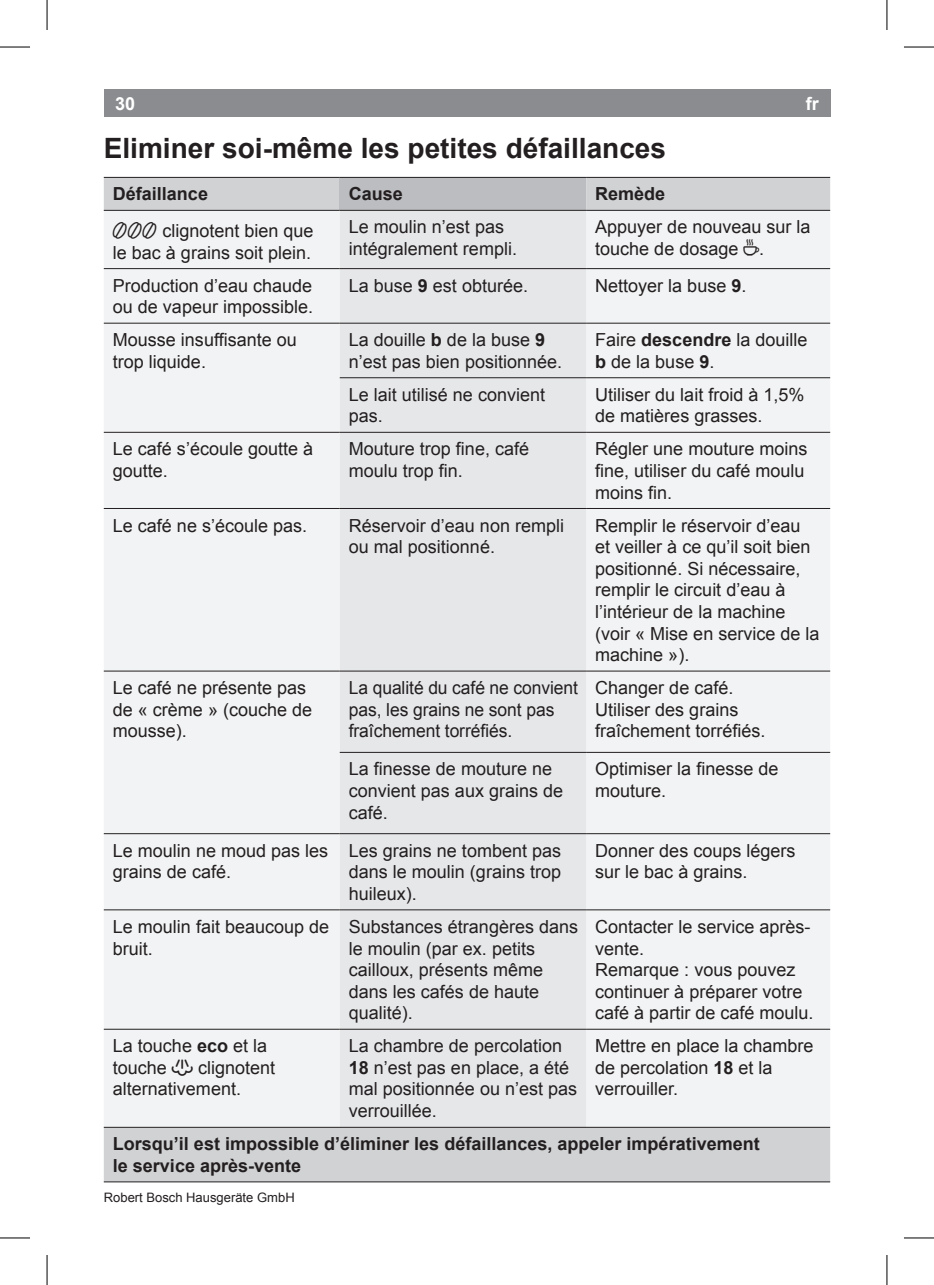
<style>
.page{position:relative;width:934px;height:1285px;background:#fff}
.page>*{position:absolute;margin:0;border:0;box-sizing:border-box;transform-origin:0 0}
.t1{font:700 28px "Arial";color:#231f20}
.t2{font:18px/21.6px "Arial";color:#231f20}
.t3{font:700 18px/21.6px "Arial";color:#231f20}
.t4{font:700 18px "Arial";color:#fff}
.t5{font:13px "Arial";color:#231f20}
.s1{font-weight:700}
</style>
<div class="page">
<div style="left:104px;top:90px;width:725px;height:27px;background:#8a8c8f"></div>
<div style="left:104px;top:178px;width:725px;height:1003px;background:#d1d2d4"></div>
<div style="left:339px;top:177px;width:247px;height:33px;background:#bcbdc0"></div>
<div style="left:104px;top:211px;width:725px;height:915px;background:#f2f3f4"></div>
<div style="left:339px;top:211px;width:247px;height:915px;background:#e6e7e9"></div>
<hr style="left:104px;top:177px;width:235px;height:1px;background:#231f20">
<hr style="left:104px;top:210px;width:235px;height:1px;background:#231f20">
<hr style="left:586px;top:177px;width:243px;height:1px;background:#231f20">
<hr style="left:586px;top:210px;width:243px;height:1px;background:#231f20">
<hr style="left:339px;top:177px;width:247px;height:1px;background:#231f20">
<hr style="left:339px;top:210px;width:247px;height:1px;background:#231f20">
<hr style="left:104px;top:1126px;width:725px;height:1px;background:#231f20">
<hr style="left:104px;top:1181px;width:725px;height:1px;background:#231f20">
<hr style="left:104px;top:268px;width:235px;height:1px;background:#231f20">
<hr style="left:104px;top:323px;width:235px;height:1px;background:#231f20">
<hr style="left:104px;top:432px;width:235px;height:1px;background:#231f20">
<hr style="left:104px;top:508px;width:235px;height:1px;background:#231f20">
<hr style="left:104px;top:670px;width:235px;height:1px;background:#231f20">
<hr style="left:104px;top:833px;width:235px;height:1px;background:#231f20">
<hr style="left:104px;top:909px;width:235px;height:1px;background:#231f20">
<hr style="left:104px;top:1028px;width:235px;height:1px;background:#231f20">
<hr style="left:586px;top:268px;width:243px;height:1px;background:#231f20">
<hr style="left:586px;top:323px;width:243px;height:1px;background:#231f20">
<hr style="left:586px;top:377px;width:243px;height:1px;background:#231f20">
<hr style="left:586px;top:432px;width:243px;height:1px;background:#231f20">
<hr style="left:586px;top:508px;width:243px;height:1px;background:#231f20">
<hr style="left:586px;top:670px;width:243px;height:1px;background:#231f20">
<hr style="left:586px;top:752px;width:243px;height:1px;background:#231f20">
<hr style="left:586px;top:833px;width:243px;height:1px;background:#231f20">
<hr style="left:586px;top:909px;width:243px;height:1px;background:#231f20">
<hr style="left:586px;top:1028px;width:243px;height:1px;background:#231f20">
<hr style="left:339px;top:268px;width:247px;height:1px;background:#231f20">
<hr style="left:339px;top:323px;width:247px;height:1px;background:#231f20">
<hr style="left:339px;top:377px;width:247px;height:1px;background:#231f20">
<hr style="left:339px;top:432px;width:247px;height:1px;background:#231f20">
<hr style="left:339px;top:508px;width:247px;height:1px;background:#231f20">
<hr style="left:339px;top:670px;width:247px;height:1px;background:#231f20">
<hr style="left:339px;top:752px;width:247px;height:1px;background:#231f20">
<hr style="left:339px;top:833px;width:247px;height:1px;background:#231f20">
<hr style="left:339px;top:909px;width:247px;height:1px;background:#231f20">
<hr style="left:339px;top:1028px;width:247px;height:1px;background:#231f20">
<hr style="left:0;top:47px;width:30px;height:1px;background:#000">
<hr style="left:903px;top:47px;width:30px;height:1px;background:#000">
<hr style="left:0;top:1237px;width:30px;height:1px;background:#000">
<hr style="left:903px;top:1237px;width:30px;height:1px;background:#000">
<hr style="left:47px;top:0;width:1px;height:30px;background:#000">
<hr style="left:47px;top:1255px;width:1px;height:30px;background:#000">
<hr style="left:886px;top:0;width:1px;height:30px;background:#000">
<hr style="left:886px;top:1255px;width:1px;height:30px;background:#000">
<svg style="left:113px;top:222px;width:43px;height:17px"></svg>
<svg style="left:171px;top:1059px;width:23px;height:16px"></svg>
<p class="t4" style="left:115px;top:92px;width:22px">30</p>
<h1 class="t1" style="left:104px;top:130px;width:563px">Eliminer soi-même les petites défaillances</h1>
<p class="t4" style="left:805px;top:92px;width:14px">fr</p>
<p class="t3" style="left:113px;top:184px;width:97px">Défaillance</p>
<p class="t3" style="left:348px;top:184px;width:56px">Cause</p>
<p class="t3" style="left:595px;top:184px;width:72px">Remède</p>
<p class="t2" style="left:113px;top:220px;width:202px;text-align:right">clignotent bien que<br>le bac à grains soit plein.</p>
<p class="t2" style="left:348px;top:216px;width:170px">Le moulin n’est pas intégralement rempli.</p>
<p class="t2" style="left:595px;top:216px;width:217px">Appuyer de nouveau sur la touche de dosage ✔.</p>
<p class="t2" style="left:113px;top:275px;width:202px">Production d’eau chaude ou de vapeur impossible.</p>
<p class="t2" style="left:348px;top:275px;width:181px">La buse <span class="s1">9</span> est obturée.</p>
<p class="t2" style="left:595px;top:275px;width:153px">Nettoyer la buse <span class="s1">9</span>.</p>
<p class="t2" style="left:113px;top:329px;width:185px">Mousse insuffisante ou trop liquide.</p>
<p class="t2" style="left:348px;top:329px;width:215px">La douille <span class="s1">b</span> de la buse <span class="s1">9 </span>n’est pas bien positionnée.</p>
<p class="t2" style="left:595px;top:329px;width:214px">Faire <span class="s1">descendre</span> la douille <span class="s1">b</span> de la buse <span class="s1">9</span>.</p>
<p class="t2" style="left:348px;top:384px;width:198px">Le lait utilisé ne convient pas.</p>
<p class="t2" style="left:595px;top:384px;width:211px">Utiliser du lait froid à 1,5% de matières grasses.</p>
<p class="t2" style="left:113px;top:438px;width:202px">Le café s’écoule goutte à goutte.</p>
<p class="t2" style="left:348px;top:438px;width:182px">Mouture trop fine, café moulu trop fin.</p>
<p class="t2" style="left:595px;top:438px;width:214px">Régler une mouture moins fine, utiliser du café moulu moins fin.</p>
<p class="t2" style="left:113px;top:514px;width:196px">Le café ne s’écoule pas.</p>
<p class="t2" style="left:348px;top:514px;width:217px">Réservoir d’eau non rempli ou mal positionné.</p>
<p class="t2" style="left:595px;top:514px;width:226px">Remplir le réservoir d’eau et veiller à ce qu’il soit bien positionné. Si nécessaire, remplir le circuit d’eau à l’intérieur de la machine (voir « Mise en service de la machine »).</p>
<p class="t2" style="left:113px;top:677px;width:201px">Le café ne présente pas de « crème » (couche de mousse).</p>
<p class="t2" style="left:348px;top:677px;width:231px">La qualité du café ne convient pas, les grains ne sont pas fraîchement torréfiés.</p>
<p class="t2" style="left:595px;top:677px;width:172px">Changer de café.<br>Utiliser des grains fraîchement torréfiés.</p>
<p class="t2" style="left:348px;top:758px;width:216px">La finesse de mouture ne convient pas aux grains de café.</p>
<p class="t2" style="left:595px;top:758px;width:185px">Optimiser la finesse de mouture.</p>
<p class="t2" style="left:113px;top:840px;width:217px">Le moulin ne moud pas les grains de café.</p>
<p class="t2" style="left:348px;top:840px;width:214px;text-align:justify">Les grains ne tombent pas dans le moulin (grains trop huileux).</p>
<p class="t2" style="left:595px;top:840px;width:202px">Donner des coups légers sur le bac à grains.</p>
<p class="t2" style="left:113px;top:916px;width:218px">Le moulin fait beaucoup de bruit.</p>
<p class="t2" style="left:348px;top:916px;width:231px">Substances étrangères dans le moulin (par ex. petits cailloux, présents même dans les cafés de haute qualité).</p>
<p class="t2" style="left:595px;top:916px;width:220px">Contacter le service après&shy;vente.<br>Remarque : vous pouvez continuer à préparer votre café à partir de café moulu.</p>
<p class="t2" style="left:113px;top:1035px;width:156px">La touche <span class="s1">eco</span> et la touche</p>
<p class="t2" style="left:348px;top:1035px;width:230px">La chambre de percolation<br><span class="s1">18</span> n’est pas en place, a été mal positionnée ou n’est pas verrouillée.</p>
<p class="t2" style="left:595px;top:1035px;width:220px">Mettre en place la chambre de percolation <span class="s1">18</span> et la verrouiller.</p>
<p class="t3" style="left:113px;top:1133px;width:648px">Lorsqu’il est impossible d’éliminer les défaillances, appeler impérativement le service après-vente</p>
<p class="t2" style="left:113px;top:1057px;width:164px;text-indent:85px">clignotent alternativement.</p>
<p class="t5" style="left:104px;top:1189px;width:192px">Robert Bosch Hausgeräte GmbH</p>
</div>
